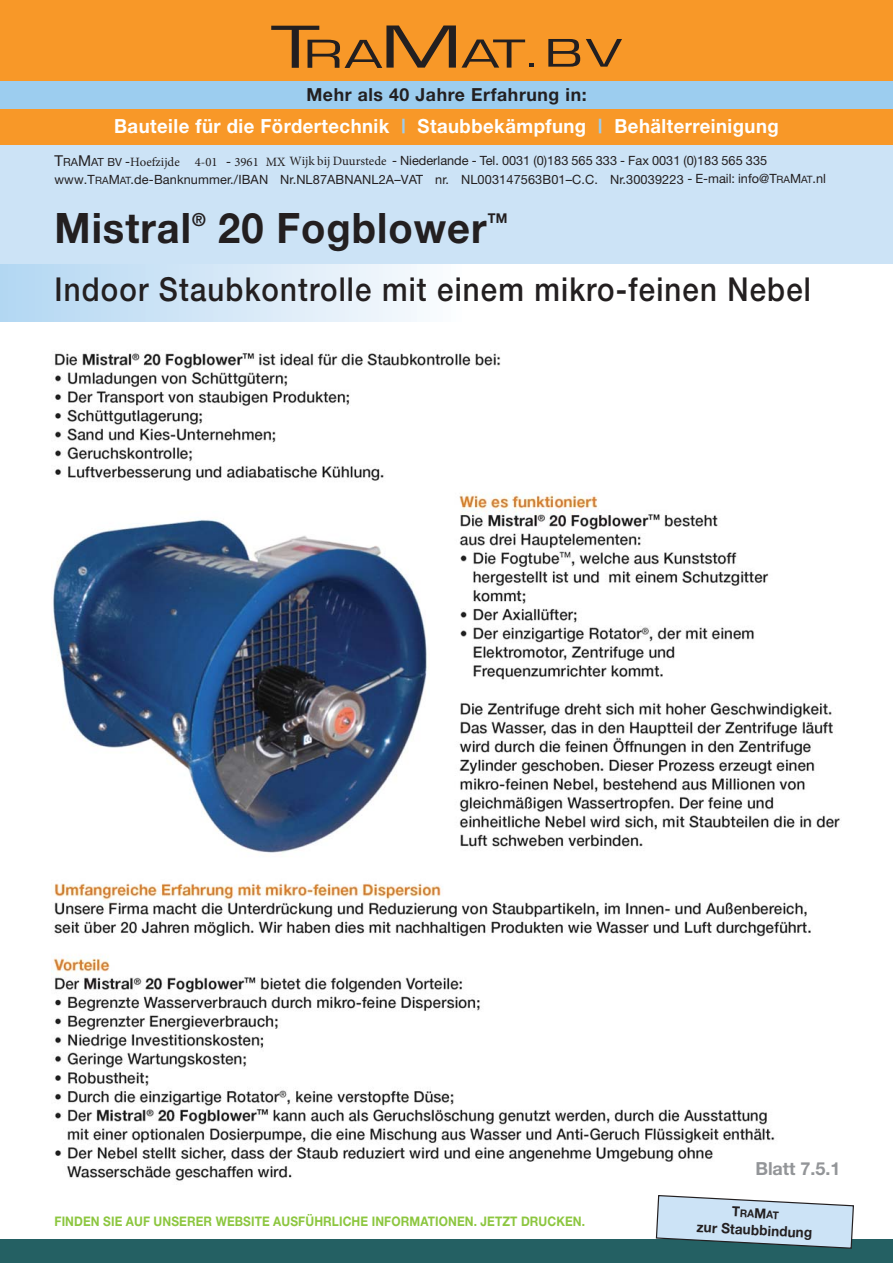
<style>
.page{position:relative;width:893px;height:1263px;background:#fff}
.page>*{position:absolute;margin:0;border:0;box-sizing:border-box;transform-origin:0 0}
.t1{font:700 42px "Helvetica Neue";letter-spacing:.025em;color:#231f20;scale:.95 1}
.t2{font:500 33px "Helvetica Neue";letter-spacing:.04em;color:#231f20;scale:.89 1}
.t3{font:700 19.5px "Helvetica Neue";letter-spacing:.025em;color:#fff;scale:.95 1}
.t4{font:700 18px "Helvetica Neue";letter-spacing:.035em;color:#231f20}
.t5{font:700 18px "Helvetica Neue";color:#939598}
.t6{font:700 18px "Helvetica Neue";letter-spacing:.035em;color:#231f20;scale:.95 1}
.t7{font:700 14.25px "Helvetica Neue";color:#231f20;scale:.95 1}
.t8{font:700 13.5px "Helvetica Neue";color:#231f20;scale:.95 1}
.t9{font:700 13.2px "Helvetica Neue";letter-spacing:.01em;color:#8cc63f;scale:.9 1}
.t10{font:12.75px/18.8px "Helvetica Neue";letter-spacing:.01em;color:#231f20}
.t11{font:700 10.65px "Helvetica Neue";color:#231f20;scale:.95 1}
.s1{color:#9ccdef}
.s2{font-size:15px}
.s3{font-size:11.25px}
.s4{font-family:"Minion Pro"}
.s5{font-size:10.2px}
.s6{font-size:13.8px}
</style>
<div class="page">
<img style="left:52px;top:883px;width:759px;height:298px">
<img style="left:53px;top:350px;width:448px;height:503px">
<div style="left:0;top:234px;width:462px;height:88px;background:linear-gradient(to right,#b2d6f2,#fbfcfe)"></div>
<div style="left:0;top:143px;width:893px;height:120px;background:#cce3f6"></div>
<div style="left:0;top:0;width:893px;height:145px;background:#f89828"></div>
<svg style="left:271px;top:26px;width:263px;height:42px"></svg>
<svg style="left:548px;top:39px;width:32px;height:28px"></svg>
<svg style="left:586px;top:39px;width:36px;height:28px"></svg>
<div style="left:0;top:82px;width:893px;height:27px;background:#9ccdef"></div>
<div style="left:0;top:1240px;width:893px;height:23px;background:#246063"></div>
<svg style="left:655px;top:1195px;width:200px;height:54px"></svg>
<div style="left:431px;top:468px;width:398px;height:395px;background:#fff"></div>
<img style="left:459px;top:493px;width:381px;height:354px">
<h3 class="t4" style="left:306px;top:88px;width:282px">Mehr als 40 Jahre Erfahrung in:</h3>
<h3 class="t3" style="left:114px;top:120px;width:701px">Bauteile für die Fördertechnik <span class="s1">|</span> Staubbekämpfung <span class="s1">|</span> Behälterreinigung</h3>
<p class="t10" style="left:55px;top:152px;width:773px"><span class="s2">T</span><span class="s3">RA</span><span class="s2">M</span><span class="s3">AT BV</span> -<span class="s4">Hoefzijde 4-01</span> - <span class="s4">3961 MX Wijk bij Duurstede</span> - Niederlande - Tel. 0031 (0)183 565 333 - Fax 0031 (0)183 565 335 www.T<span class="s5">RA</span>M<span class="s5">AT</span>.de-Banknummer./IBAN Nr.NL87ABNANL2A–VAT nr. NL003147563B01–C.C. Nr.30039223 - E-mail: info@T<span class="s5">RA</span>M<span class="s5">AT</span>.nl</p>
<h1 class="t1" style="left:55px;top:213px;width:145px">Mistral</h1>
<h3 class="t6" style="left:192px;top:213px;width:16px">®</h3>
<h1 class="t1" style="left:218px;top:213px;width:284px">20 Fogblower</h1>
<p class="t8" style="left:488px;top:214px;width:22px">TM</p>
<h2 class="t2" style="left:55px;top:278px;width:851px">Indoor Staubkontrolle mit einem mikro-feinen Nebel</h2>
<p class="t9" style="left:55px;top:1216px;width:591px">FINDEN SIE AUF UNSERER WEBSITE AUSFÜHRLICHE INFORMATIONEN. JETZT DRUCKEN.</p>
<h3 class="t5" style="left:755px;top:1162px;width:87px">Blatt 7.5.1</h3>
<p class="t11" style="left:732px;top:1209px;width:51px;rotate:3deg"><span class="s6">T</span>RA<span class="s6">M</span>AT</p>
<p class="t7" style="left:697px;top:1222px;width:123px;rotate:3deg">zur Staubbindung</p>
</div>
